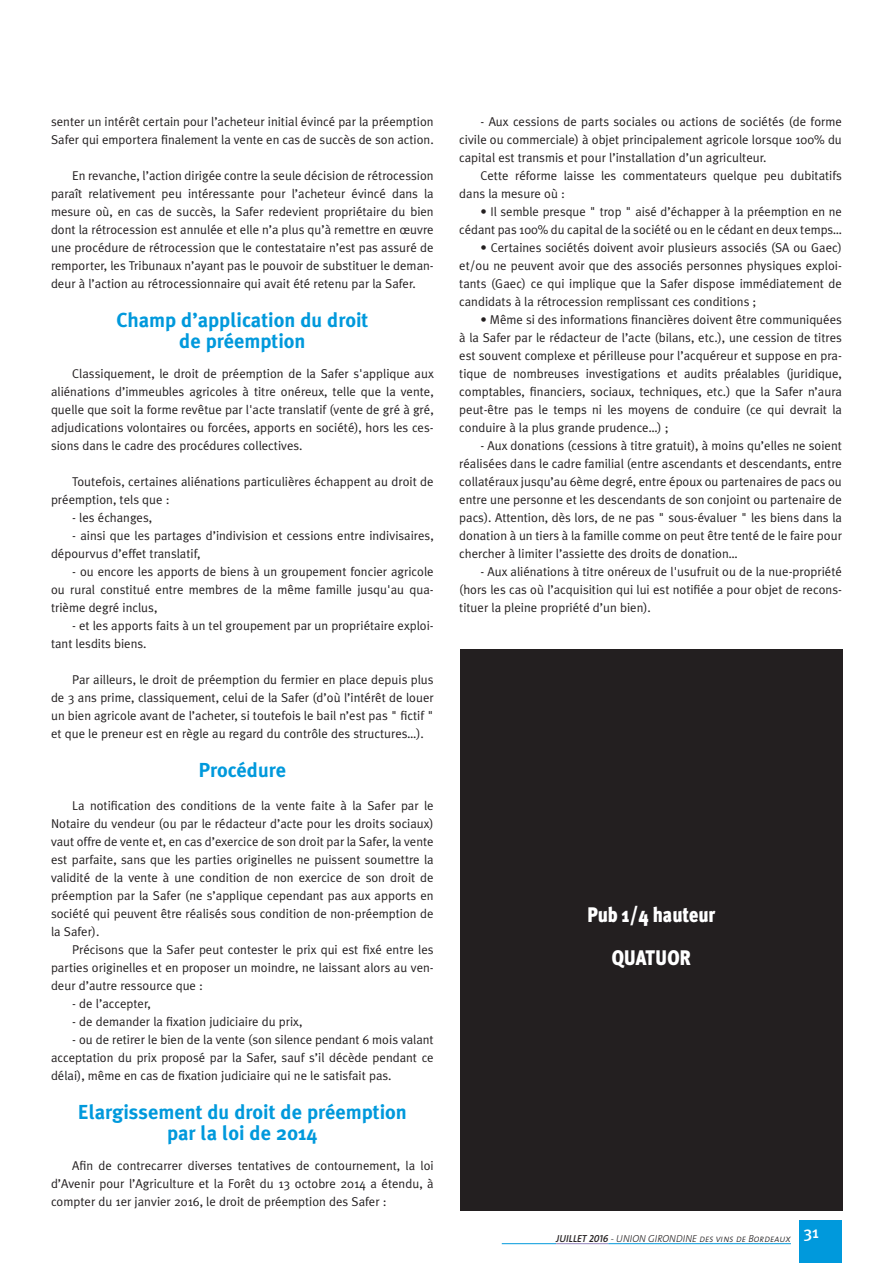
<style>
.page{position:relative;width:893px;height:1263px;background:#fff}
.page>*{position:absolute;margin:0;border:0;box-sizing:border-box;transform-origin:0 0}
.t1{font:900 21px "Meta Plus";color:#fff;scale:.85 1}
.Article_Inter{font:700 20.25px/21px "Meta Plus";color:#0099dc;text-align:center}
.t2{font:500 16.5px "Meta Plus";color:#fff}
.Article_Texte{font:12.75px/18px "Meta Plus Normal";color:#231f20;text-align:justify}
.Article_Texte-2{font:italic 10.2px "The Sans Light Caps";color:#231f20;scale:.95 1}
.s1{font-family:"The Sans Semi Bold Caps"}
</style>
<div class="page">
<hr style="left:502px;top:1243px;width:54px;height:1px;background:#0099dc">
<hr style="left:556px;top:1243px;width:52px;height:1px;background:#9183bd">
<hr style="left:608px;top:1243px;width:183px;height:1px;background:#0099dc">
<div style="left:799px;top:1220px;width:43px;height:43px;background:#0099dc"></div>
<div style="left:460px;top:650px;width:383px;height:561px;background:#231f20"></div>
<p class="Article_Texte" style="left:51px;top:112px;width:384px">senter un intérêt certain pour l’acheteur initial évincé par la préemption<br>Safer qui emportera finalement la vente en cas de succès de son action.</p>
<p class="Article_Texte" style="left:51px;top:166px;width:384px;text-indent:21px">En revanche, l’action dirigée contre la seule décision de rétrocession paraît relativement peu intéressante pour l’acheteur évincé dans la mesure où, en cas de succès, la Safer redevient propriétaire du bien dont la rétrocession est annulée et elle n’a plus qu’à remettre en œuvre une procédure de rétrocession que le contestataire n’est pas assuré de remporter, les Tribunaux n’ayant pas le pouvoir de substituer le deman&shy;deur à l’action au rétrocessionnaire qui avait été retenu par la Safer.</p>
<p class="Article_Inter" style="left:116px;top:309px;width:254px">Champ d’application du droit de préemption</p>
<p class="Article_Texte" style="left:51px;top:364px;width:384px;text-indent:21px">Classiquement, le droit de préemption de la Safer s'applique aux aliénations d’immeubles agricoles à titre onéreux, telle que la vente, quelle que soit la forme revêtue par l'acte translatif (vente de gré à gré, adjudications volontaires ou forcées, apports en société), hors les ces&shy;sions dans le cadre des procédures collectives.</p>
<p class="Article_Texte" style="left:51px;top:472px;width:384px;text-indent:21px">Toutefois, certaines aliénations particulières échappent au droit de préemption, tels que :</p>
<p class="Article_Texte" style="left:72px;top:508px;width:81px">- les échanges,</p>
<p class="Article_Texte" style="left:51px;top:526px;width:384px;text-indent:21px">- ainsi que les partages d’indivision et cessions entre indivisaires, dépourvus d’effet translatif,</p>
<p class="Article_Texte" style="left:51px;top:562px;width:384px;text-indent:21px">- ou encore les apports de biens à un groupement foncier agricole ou rural constitué entre membres de la même famille jusqu'au qua&shy;trième degré inclus,</p>
<p class="Article_Texte" style="left:51px;top:616px;width:384px;text-indent:21px">- et les apports faits à un tel groupement par un propriétaire exploi&shy;tant lesdits biens.</p>
<p class="Article_Texte" style="left:51px;top:670px;width:384px;text-indent:21px">Par ailleurs, le droit de préemption du fermier en place depuis plus de 3 ans prime, classiquement, celui de la Safer (d’où l’intérêt de louer un bien agricole avant de l’acheter, si toutefois le bail n’est pas " fictif " et que le preneur est en règle au regard du contrôle des structures…).</p>
<p class="Article_Inter" style="left:199px;top:759px;width:89px">Procédure</p>
<p class="Article_Texte" style="left:51px;top:796px;width:384px;text-indent:21px">La notification des conditions de la vente faite à la Safer par le Notaire du vendeur (ou par le rédacteur d’acte pour les droits sociaux) vaut offre de vente et, en cas d’exercice de son droit par la Safer, la vente est parfaite, sans que les parties originelles ne puissent soumettre la validité de la vente à une condition de non exercice de son droit de préemption par la Safer (ne s’applique cependant pas aux apports en société qui peuvent être réalisés sous condition de non-préemption de la Safer).</p>
<p class="Article_Texte" style="left:51px;top:940px;width:384px;text-indent:21px">Précisons que la Safer peut contester le prix qui est fixé entre les parties originelles et en proposer un moindre, ne laissant alors au ven&shy;deur d’autre ressource que :</p>
<p class="Article_Texte" style="left:72px;top:994px;width:80px">- de l’accepter,</p>
<p class="Article_Texte" style="left:72px;top:1012px;width:232px">- de demander la fixation judiciaire du prix,</p>
<p class="Article_Texte" style="left:51px;top:1030px;width:384px;text-indent:21px">- ou de retirer le bien de la vente (son silence pendant 6 mois valant acceptation du prix proposé par la Safer, sauf s’il décède pendant ce délai), même en cas de fixation judiciaire qui ne le satisfait pas.</p>
<p class="Article_Inter" style="left:78px;top:1101px;width:330px">Elargissement du droit de préemption par la loi de 2014</p>
<p class="Article_Texte" style="left:51px;top:1156px;width:384px;text-indent:21px">Afin de contrecarrer diverses tentatives de contournement, la loi d’Avenir pour l’Agriculture et la Forêt du 13 octobre 2014 a étendu, à compter du 1er janvier 2016, le droit de préemption des Safer :</p>
<p class="Article_Texte" style="left:459px;top:112px;width:384px;text-indent:21px">- Aux cessions de parts sociales ou actions de sociétés (de forme civile ou commerciale) à objet principalement agricole lorsque 100% du capital est transmis et pour l’installation d’un agriculteur.</p>
<p class="Article_Texte" style="left:459px;top:166px;width:384px;text-indent:21px">Cette réforme laisse les commentateurs quelque peu dubitatifs dans la mesure où :</p>
<p class="Article_Texte" style="left:459px;top:202px;width:384px;text-align:right">• Il semble presque " trop " aisé d’échapper à la préemption en ne cédant pas 100% du capital de la société ou en le cédant en deux temps…</p>
<p class="Article_Texte" style="left:459px;top:238px;width:384px;text-indent:21px">• Certaines sociétés doivent avoir plusieurs associés (SA ou Gaec) et/ou ne peuvent avoir que des associés personnes physiques exploi&shy;tants (Gaec) ce qui implique que la Safer dispose immédiatement de candidats à la rétrocession remplissant ces conditions ;</p>
<p class="Article_Texte" style="left:459px;top:310px;width:384px;text-indent:21px">• Même si des informations financières doivent être communiquées à la Safer par le rédacteur de l’acte (bilans, etc.), une cession de titres est souvent complexe et périlleuse pour l’acquéreur et suppose en pra&shy;tique de nombreuses investigations et audits préalables (juridique, comptables, financiers, sociaux, techniques, etc.) que la Safer n’aura peut-être pas le temps ni les moyens de conduire (ce qui devrait la conduire à la plus grande prudence…) ;</p>
<p class="Article_Texte" style="left:459px;top:436px;width:384px;text-indent:21px">- Aux donations (cessions à titre gratuit), à moins qu’elles ne soient réalisées dans le cadre familial (entre ascendants et descendants, entre collatéraux jusqu’au 6ème degré, entre époux ou partenaires de pacs ou entre une personne et les descendants de son conjoint ou partenaire de pacs). Attention, dès lors, de ne pas " sous-évaluer " les biens dans la donation à un tiers à la famille comme on peut être tenté de le faire pour chercher à limiter l’assiette des droits de donation…</p>
<p class="Article_Texte" style="left:459px;top:562px;width:384px;text-indent:21px">- Aux aliénations à titre onéreux de l'usufruit ou de la nue-propriété (hors les cas où l’acquisition qui lui est notifiée a pour objet de recons&shy;tituer la pleine propriété d’un bien).</p>
<p class="t1" style="left:587px;top:902px;width:152px">Pub 1/4 hauteur</p>
<p class="t1" style="left:612px;top:945px;width:95px">QUATUOR</p>
<p class="Article_Texte-2" style="left:556px;top:1230px;width:249px"><span class="s1">JUILLET 2016</span> - UNION GIRONDINE des vins de Bordeaux</p>
<p class="t2" style="left:804px;top:1222px;width:17px">31</p>
</div>
